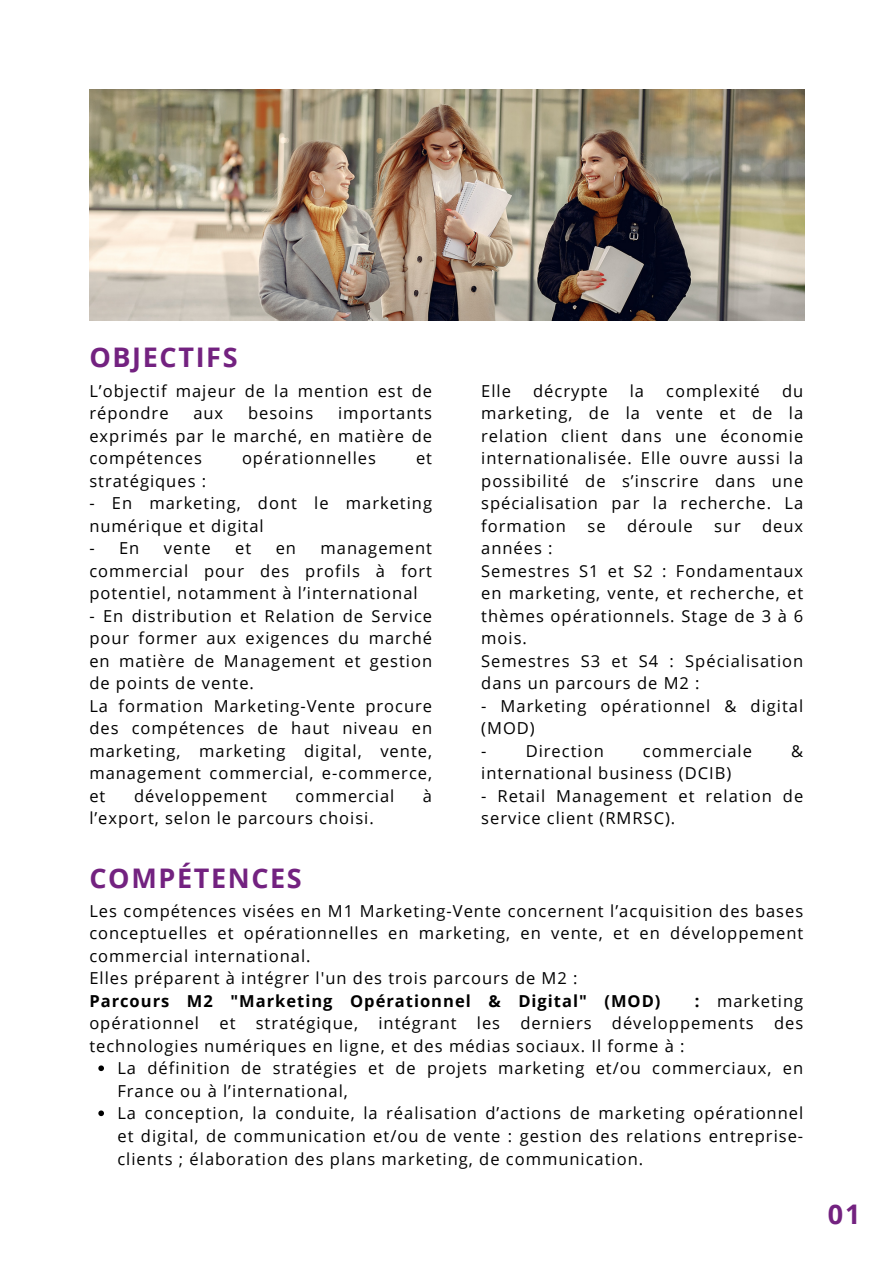
<style>
.page{position:relative;width:894px;height:1264px;background:#fff}
.page>*{position:absolute;margin:0;border:0;box-sizing:border-box;transform-origin:0 0}
.t1{font:700 27px "Open Sans";letter-spacing:.06em;color:#732280}
.t2{font:16.5px/22.5px "Open Sans";letter-spacing:.06em;color:#000;text-align:justify}
.t3{font:700 16.5px "Open Sans";letter-spacing:.06em;color:#000}
.s1{font-weight:700}
</style>
<div class="page">
<img style="left:89px;top:89px;width:715px;height:231px">
<svg style="left:98px;top:1065px;width:6px;height:6px"></svg>
<svg style="left:98px;top:1110px;width:6px;height:6px"></svg>
<p class="t1" style="left:89px;top:338px;width:150px">OBJECTIFS</p>
<p class="t2" style="left:89px;top:379px;width:344px">L’objectif majeur de la mention est de répondre</p>
<p class="t2" style="left:193px;top:401px;width:31px">aux</p>
<p class="t2" style="left:248px;top:401px;width:67px">besoins</p>
<p class="t2" style="left:89px;top:401px;width:344px;text-indent:248px">importants exprimés par le marché, en matière de compétences</p>
<p class="t2" style="left:242px;top:446px;width:135px">opérationnelles</p>
<p class="t2" style="left:416px;top:446px;width:18px">et</p>
<p class="t2" style="left:89px;top:469px;width:118px">stratégiques :</p>
<h1 class="t2" style="left:89px;top:491px;width:344px">- En marketing, dont le marketing numérique et digital</h1>
<p class="t2" style="left:89px;top:536px;width:52px">- En</p>
<p class="t2" style="left:164px;top:536px;width:48px">vente</p>
<p class="t2" style="left:235px;top:536px;width:18px">et</p>
<p class="t2" style="left:275px;top:536px;width:22px">en</p>
<p class="t2" style="left:89px;top:536px;width:344px;text-indent:231px">management commercial pour des profils à fort potentiel, notamment à l’international</p>
<p class="t2" style="left:89px;top:604px;width:344px">- En distribution et Relation de Service pour former aux exigences du marché en matière de Management et gestion de points de vente.</p>
<p class="t2" style="left:89px;top:694px;width:344px">La formation Marketing-Vente procure des compétences de haut niveau en marketing, marketing digital, vente, management commercial, e-commerce, et</p>
<p class="t2" style="left:134px;top:784px;width:134px">développement</p>
<p class="t2" style="left:295px;top:784px;width:100px">commercial</p>
<p class="t2" style="left:423px;top:784px;width:11px">à</p>
<p class="t2" style="left:89px;top:806px;width:286px">l’export, selon le parcours choisi.</p>
<p class="t2" style="left:481px;top:379px;width:31px">Elle</p>
<p class="t2" style="left:533px;top:379px;width:76px">décrypte</p>
<p class="t2" style="left:629px;top:379px;width:16px">la</p>
<p class="t2" style="left:666px;top:379px;width:95px">complexité</p>
<p class="t2" style="left:481px;top:379px;width:323px;text-indent:301px">du marketing, de la vente et de la relation client dans une économie internationalisée. Elle ouvre aussi la possibilité de s’inscrire dans une spécialisation par la recherche. La formation</p>
<p class="t2" style="left:587px;top:514px;width:20px">se</p>
<p class="t2" style="left:627px;top:514px;width:67px">déroule</p>
<p class="t2" style="left:713px;top:514px;width:28px">sur</p>
<p class="t2" style="left:762px;top:514px;width:43px">deux</p>
<p class="t2" style="left:481px;top:536px;width:73px">années :</p>
<p class="t2" style="left:481px;top:559px;width:323px">Semestres S1 et S2 : Fondamentaux en marketing, vente, et recherche, et thèmes opérationnels. Stage de 3 à 6 mois.</p>
<p class="t2" style="left:481px;top:649px;width:323px">Semestres S3 et S4 : Spécialisation dans un parcours de M2 :</p>
<p class="t2" style="left:481px;top:694px;width:323px">- Marketing opérationnel &amp; digital (MOD)</p>
<p class="t2" style="left:481px;top:739px;width:124px">- Direction</p>
<p class="t2" style="left:642px;top:739px;width:110px">commerciale</p>
<p class="t2" style="left:791px;top:739px;width:14px">&amp;</p>
<p class="t2" style="left:481px;top:761px;width:251px">international business (DCIB)</p>
<p class="t2" style="left:481px;top:784px;width:323px">- Retail Management et relation de service client (RMRSC).</p>
<p class="t1" style="left:89px;top:859px;width:214px">COMPÉTENCES</p>
<p class="t2" style="left:89px;top:899px;width:715px">Les compétences visées en M1 Marketing-Vente concernent l’acquisition des bases conceptuelles et opérationnelles en marketing, en vente, et en développement commercial international.</p>
<p class="t2" style="left:89px;top:966px;width:489px">Elles préparent à intégrer l'un des trois parcours de M2 :</p>
<p class="t3" style="left:89px;top:989px;width:572px">Parcours M2 "Marketing Opérationnel &amp; Digital" (MOD)</p>
<p class="t2" style="left:89px;top:989px;width:715px;text-indent:605px"><span class="s1">:</span> marketing opérationnel et stratégique, intégrant les derniers développements des technologies numériques en ligne, et des médias sociaux. Il forme à :</p>
<p class="t2" style="left:117px;top:1056px;width:687px">La définition de stratégies et de projets marketing et/ou commerciaux, en<br>France ou à l’international,</p>
<p class="t2" style="left:117px;top:1101px;width:687px">La conception, la conduite, la réalisation d’actions de marketing opérationnel et digital, de communication et/ou de vente : gestion des relations entreprise&shy;clients ; élaboration des plans marketing, de communication.</p>
<p class="t1" style="left:827px;top:1194px;width:34px">01</p>
</div>
